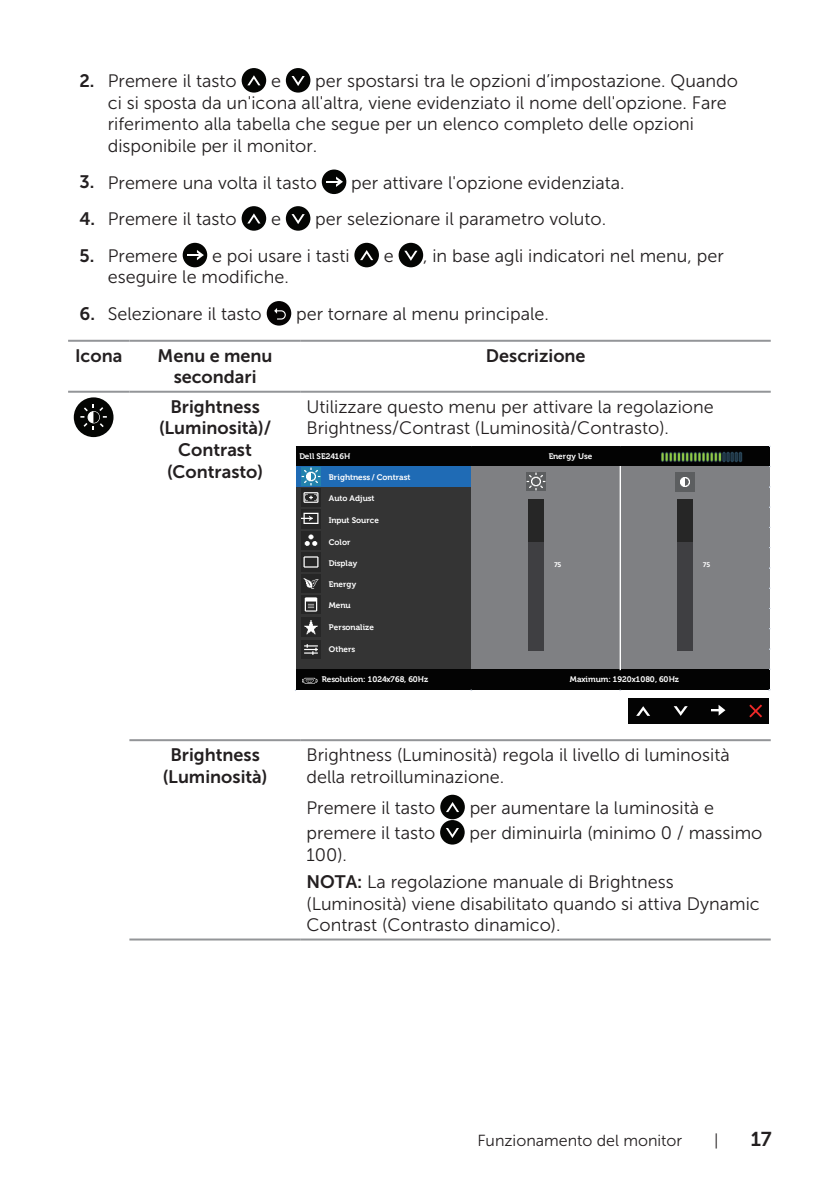
<style>
.page{position:relative;width:840px;height:1191px;background:#fff}
.page>*{position:absolute;margin:0;border:0;box-sizing:border-box;transform-origin:0 0}
.t1{font:20px "Museo Sans For Dell 700";color:#231f20}
.text_item_umber_2{font:18px/21.6px "Museo Sans For Dell 300";color:#231f20}
.text_OSD_table{font:18px/21.6px "Museo Sans For Dell 300";color:#231f20}
.text_OSD_table-2{font:18px/21.6px "Museo Sans For Dell 700";color:#231f20;text-align:center}
.t2{font:16px "Museo Sans For Dell 300";color:#231f20}
.t3{font:700 8.2px "Museo For Dell";color:#fff}
.t4{font:700 7.6px "Calibri";color:#fff}
.s1{font-family:"Museo Sans For Dell 700"}
</style>
<div class="page">
<div style="left:241px;top:68px;width:25px;height:25px;background:#040503;border-radius:50%"></div>
<svg style="left:247px;top:75px;width:13px;height:10px"></svg>
<div style="left:286px;top:68px;width:24px;height:25px;background:#040503;border-radius:50%"></div>
<svg style="left:291px;top:76px;width:13px;height:10px"></svg>
<div style="left:321px;top:169px;width:25px;height:25px;background:#040503;border-radius:50%"></div>
<svg style="left:326px;top:177px;width:17px;height:10px"></svg>
<div style="left:241px;top:206px;width:25px;height:25px;background:#040503;border-radius:50%"></div>
<svg style="left:247px;top:213px;width:13px;height:10px"></svg>
<div style="left:286px;top:206px;width:24px;height:25px;background:#040503;border-radius:50%"></div>
<svg style="left:291px;top:214px;width:13px;height:10px"></svg>
<div style="left:182px;top:243px;width:25px;height:24px;background:#040503;border-radius:50%"></div>
<svg style="left:187px;top:250px;width:17px;height:10px"></svg>
<div style="left:354px;top:243px;width:25px;height:24px;background:#040503;border-radius:50%"></div>
<svg style="left:360px;top:250px;width:13px;height:10px"></svg>
<div style="left:398px;top:243px;width:25px;height:24px;background:#040503;border-radius:50%"></div>
<svg style="left:404px;top:251px;width:13px;height:10px"></svg>
<div style="left:266px;top:301px;width:25px;height:24px;background:#050303;border-radius:50%"></div>
<svg style="left:274px;top:308px;width:11px;height:11px"></svg>
<hr style="left:68px;top:340px;width:61px;height:2px;background:#939598">
<hr style="left:129px;top:340px;width:171px;height:2px;background:#939598">
<hr style="left:300px;top:340px;width:470px;height:2px;background:#939598">
<hr style="left:68px;top:391px;width:61px;height:2px;background:#939598">
<hr style="left:129px;top:391px;width:171px;height:2px;background:#939598">
<hr style="left:300px;top:391px;width:470px;height:2px;background:#939598">
<hr style="left:129px;top:739px;width:171px;height:2px;background:#939598">
<hr style="left:300px;top:739px;width:470px;height:2px;background:#939598">
<hr style="left:129px;top:938px;width:171px;height:2px;background:#939598">
<hr style="left:300px;top:938px;width:470px;height:2px;background:#939598">
<div style="left:74px;top:397px;width:39px;height:40px;background:#040503;border-radius:50%"></div>
<svg style="left:80px;top:404px;width:27px;height:26px"></svg>
<div style="left:628px;top:698px;width:141px;height:25px;background:#030303"></div>
<svg style="left:636px;top:706px;width:14px;height:10px"></svg>
<svg style="left:673px;top:706px;width:14px;height:10px"></svg>
<svg style="left:711px;top:705px;width:14px;height:10px"></svg>
<svg style="left:749px;top:704px;width:12px;height:13px"></svg>
<div style="left:296px;top:447px;width:473px;height:20px;background:#030303"></div>
<div style="left:296px;top:466px;width:175px;height:21px;background:#1f6bb5"></div>
<div style="left:471px;top:466px;width:298px;height:21px;background:#7f8083"></div>
<div style="left:296px;top:487px;width:175px;height:183px;background:#343434"></div>
<div style="left:471px;top:487px;width:298px;height:183px;background:#7f8083"></div>
<div style="left:296px;top:669px;width:473px;height:21px;background:#030303"></div>
<hr style="left:619px;top:466px;width:1px;height:204px;background:#fff">
<img style="left:302px;top:677px;width:15px;height:7px">
<div style="left:528px;top:499px;width:15px;height:152px;background:#262626"></div>
<div style="left:528px;top:542px;width:15px;height:109px;background:#3f3f42"></div>
<img style="left:526px;top:472px;width:19px;height:19px">
<img style="left:675px;top:472px;width:19px;height:19px">
<div style="left:676px;top:499px;width:16px;height:152px;background:#262626"></div>
<div style="left:676px;top:542px;width:16px;height:109px;background:#3f3f42"></div>
<img style="left:660px;top:451px;width:83px;height:12px">
<img style="left:301px;top:488px;width:19px;height:19px">
<img style="left:301px;top:510px;width:19px;height:18px">
<img style="left:301px;top:531px;width:19px;height:18px">
<img style="left:301px;top:553px;width:19px;height:18px">
<img style="left:301px;top:574px;width:19px;height:19px">
<img style="left:301px;top:640px;width:19px;height:18px">
<img style="left:301px;top:595px;width:19px;height:19px">
<img style="left:301px;top:467px;width:19px;height:19px">
<img style="left:301px;top:618px;width:19px;height:18px">
<div style="left:440px;top:794px;width:24px;height:25px;background:#040503;border-radius:50%"></div>
<svg style="left:446px;top:802px;width:13px;height:10px"></svg>
<div style="left:440px;top:820px;width:24px;height:24px;background:#040503;border-radius:50%"></div>
<svg style="left:446px;top:828px;width:13px;height:10px"></svg>
<p class="text_item_umber_2" style="left:79px;top:70px;width:159px"><span class="s1">2.</span> Premere il tasto</p>
<p class="text_item_umber_2" style="left:271px;top:70px;width:11px">e</p>
<p class="text_item_umber_2" style="left:108px;top:70px;width:631px;text-indent:207px">per spostarsi tra le opzioni d’impostazione. Quando ci si sposta da un'icona all'altra, viene evidenziato il nome dell'opzione. Fare riferimento alla tabella che segue per un elenco completo delle opzioni disponibile per il monitor.</p>
<p class="text_item_umber_2" style="left:79px;top:172px;width:239px"><span class="s1">3.</span> Premere una volta il tasto</p>
<p class="text_item_umber_2" style="left:351px;top:172px;width:275px">per attivare l'opzione evidenziata.</p>
<p class="text_item_umber_2" style="left:79px;top:208px;width:159px"><span class="s1">4.</span> Premere il tasto</p>
<p class="text_item_umber_2" style="left:271px;top:208px;width:11px">e</p>
<p class="text_item_umber_2" style="left:315px;top:208px;width:292px">per selezionare il parametro voluto.</p>
<p class="text_item_umber_2" style="left:79px;top:245px;width:100px"><span class="s1">5.</span> Premere</p>
<p class="text_item_umber_2" style="left:212px;top:245px;width:139px">e poi usare i tasti</p>
<p class="text_item_umber_2" style="left:383px;top:245px;width:11px">e</p>
<p class="text_item_umber_2" style="left:423px;top:245px;width:302px">, in base agli indicatori nel menu, per</p>
<p class="text_item_umber_2" style="left:108px;top:266px;width:182px">eseguire le modifiche.</p>
<p class="text_item_umber_2" style="left:79px;top:303px;width:184px"><span class="s1">6.</span> Selezionare il tasto</p>
<p class="text_item_umber_2" style="left:296px;top:303px;width:254px">per tornare al menu principale.</p>
<p class="text_OSD_table-2" style="left:75px;top:345px;width:49px">Icona</p>
<p class="text_OSD_table-2" style="left:157px;top:345px;width:116px">Menu e menu secondari</p>
<p class="text_OSD_table-2" style="left:485px;top:345px;width:101px">Descrizione</p>
<p class="text_OSD_table-2" style="left:159px;top:396px;width:114px">Brightness (Luminosità)/<br>Contrast (Contrasto)</p>
<p class="text_OSD_table" style="left:306px;top:396px;width:408px">Utilizzare questo menu per attivare la regolazione<br>Brightness/Contrast (Luminosità/Contrasto).</p>
<p class="t3" style="left:299px;top:452px;width:52px">Dell SE2416H</p>
<p class="t3" style="left:548px;top:452px;width:45px">Energy Use</p>
<p class="t3" style="left:329px;top:472px;width:83px">Brightness / Contrast</p>
<p class="t3" style="left:329px;top:494px;width:47px">Auto Adjust</p>
<p class="t3" style="left:329px;top:515px;width:52px">Input Source</p>
<p class="t3" style="left:329px;top:537px;width:23px">Color</p>
<p class="t3" style="left:329px;top:559px;width:30px">Display</p>
<p class="t3" style="left:329px;top:579px;width:29px">Energy</p>
<p class="t3" style="left:329px;top:601px;width:23px">Menu</p>
<p class="t3" style="left:329px;top:622px;width:46px">Personalize</p>
<p class="t3" style="left:329px;top:645px;width:28px">Others</p>
<p class="t3" style="left:321px;top:675px;width:108px">Resolution: 1024x768, 60Hz</p>
<p class="t3" style="left:569px;top:675px;width:110px">Maximum: 1920x1080, 60Hz</p>
<p class="t4" style="left:553px;top:560px;width:9px">75</p>
<p class="t4" style="left:702px;top:560px;width:9px">75</p>
<p class="text_OSD_table-2" style="left:163px;top:744px;width:106px">Brightness (Luminosità)</p>
<p class="text_OSD_table" style="left:306px;top:744px;width:424px">Brightness (Luminosità) regola il livello di luminosità della retroilluminazione.</p>
<p class="text_OSD_table" style="left:306px;top:797px;width:130px">Premere il tasto</p>
<p class="text_OSD_table" style="left:469px;top:797px;width:246px">per aumentare la luminosità e</p>
<p class="text_OSD_table" style="left:306px;top:822px;width:130px">premere il tasto</p>
<p class="text_OSD_table" style="left:469px;top:822px;width:294px">per diminuirla (minimo 0 / massimo</p>
<p class="text_OSD_table" style="left:306px;top:843px;width:42px">100).</p>
<p class="text_OSD_table" style="left:306px;top:871px;width:454px"><span class="s1">NOTA:</span> La regolazione manuale di Brightness (Luminosità) viene disabilitato quando si attiva Dynamic<br>Contrast (Contrasto dinamico).</p>
<p class="t2" style="left:477px;top:1131px;width:206px">Funzionamento del monitor</p>
<p class="t2" style="left:714px;top:1131px;width:6px">|</p>
<p class="t1" style="left:750px;top:1127px;width:23px">17</p>
</div>
